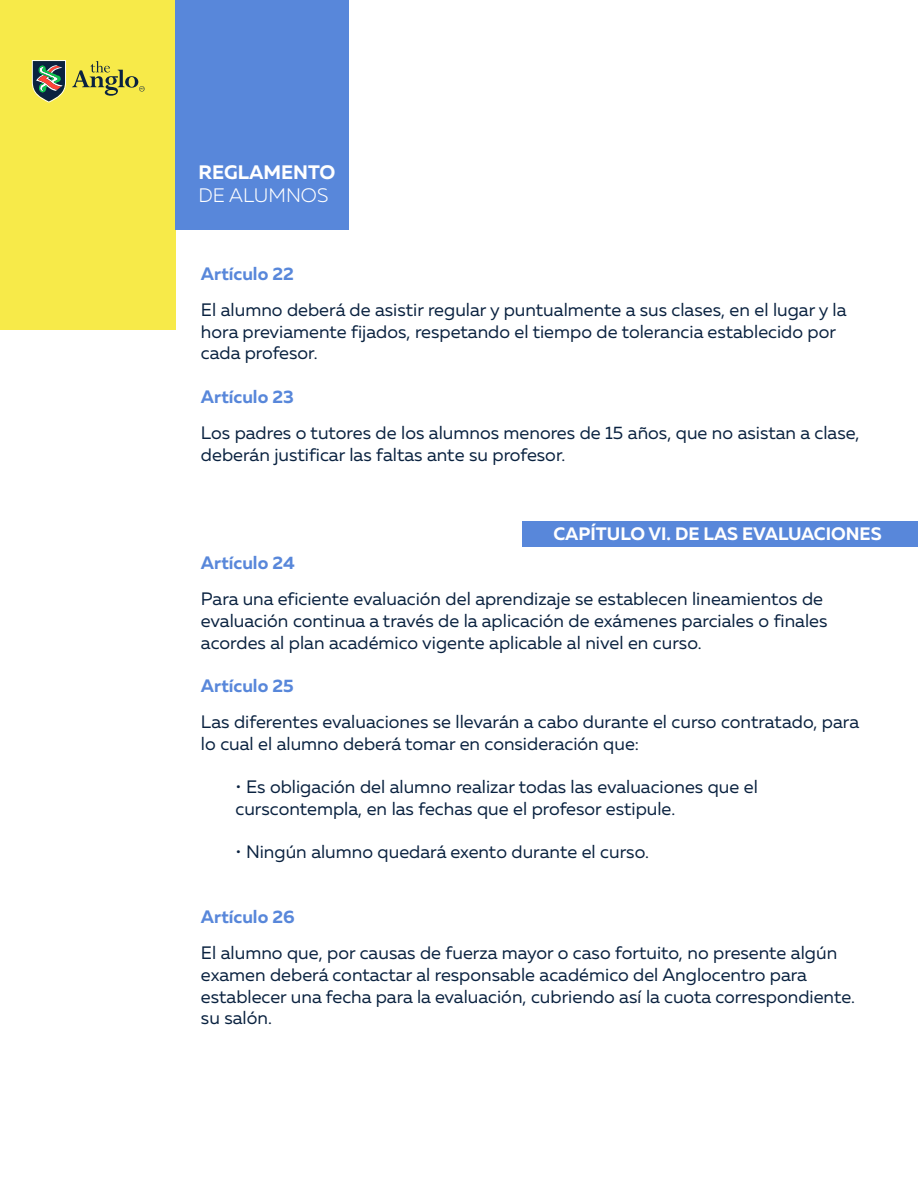
<style>
.page{position:relative;width:918px;height:1188px;background:#fff}
.page>*{position:absolute;margin:0;border:0;box-sizing:border-box;transform-origin:0 0}
.t1{font:700 19.5px "Muller";color:#fff}
.t2{font:300 19.5px "Muller";color:#fff}
.t3{font:18px/21.6px "Muller";color:#0a2240}
.t4{font:700 18px "Muller";color:#5887da}
.t5{font:700 18px "Muller";color:#fff}
</style>
<div class="page">
<div style="left:522px;top:521px;width:396px;height:26px;background:#5887da"></div>
<div style="left:0;top:0;width:176px;height:330px;background:#f7ea49"></div>
<div style="left:176px;top:0;width:173px;height:229px;background:#5887da"></div>
<svg style="left:32px;top:60px;width:34px;height:43px"></svg>
<svg style="left:72px;top:61px;width:73px;height:35px"></svg>
<p class="t1" style="left:198px;top:161px;width:138px">REGLAMENTO</p>
<p class="t2" style="left:198px;top:184px;width:131px">DE ALUMNOS</p>
<p class="t4" style="left:201px;top:263px;width:94px">Artículo 22</p>
<p class="t3" style="left:201px;top:300px;width:647px">El alumno deberá de asistir regular y puntualmente a sus clases, en el lugar y la hora previamente fijados, respetando el tiempo de tolerancia establecido por cada profesor.</p>
<p class="t4" style="left:201px;top:386px;width:94px">Artículo 23</p>
<p class="t3" style="left:201px;top:423px;width:660px">Los padres o tutores de los alumnos menores de 15 años, que no asistan a clase, deberán justificar las faltas ante su profesor.</p>
<p class="t5" style="left:554px;top:524px;width:330px">CAPÍTULO VI. DE LAS EVALUACIONES</p>
<p class="t4" style="left:201px;top:552px;width:95px">Artículo 24</p>
<p class="t3" style="left:201px;top:590px;width:628px">Para una eficiente evaluación del aprendizaje se establecen lineamientos de evaluación continua a través de la aplicación de exámenes parciales o finales acordes al plan académico vigente aplicable al nivel en curso.</p>
<p class="t4" style="left:201px;top:675px;width:94px">Artículo 25</p>
<p class="t3" style="left:201px;top:713px;width:660px">Las diferentes evaluaciones se llevarán a cabo durante el curso contratado, para lo cual el alumno deberá tomar en consideración que:</p>
<p class="t3" style="left:236px;top:776px;width:524px">• Es obligación del alumno realizar todas las evaluaciones que el curscontempla, en las fechas que el profesor estipule.</p>
<p class="t3" style="left:236px;top:841px;width:415px">• Ningún alumno quedará exento durante el curso.</p>
<p class="t4" style="left:201px;top:906px;width:95px">Artículo 26</p>
<p class="t3" style="left:201px;top:944px;width:656px">El alumno que, por causas de fuerza mayor o caso fortuito, no presente algún examen deberá contactar al responsable académico del Anglocentro para establecer una fecha para la evaluación, cubriendo así la cuota correspondiente. su salón.</p>
</div>
